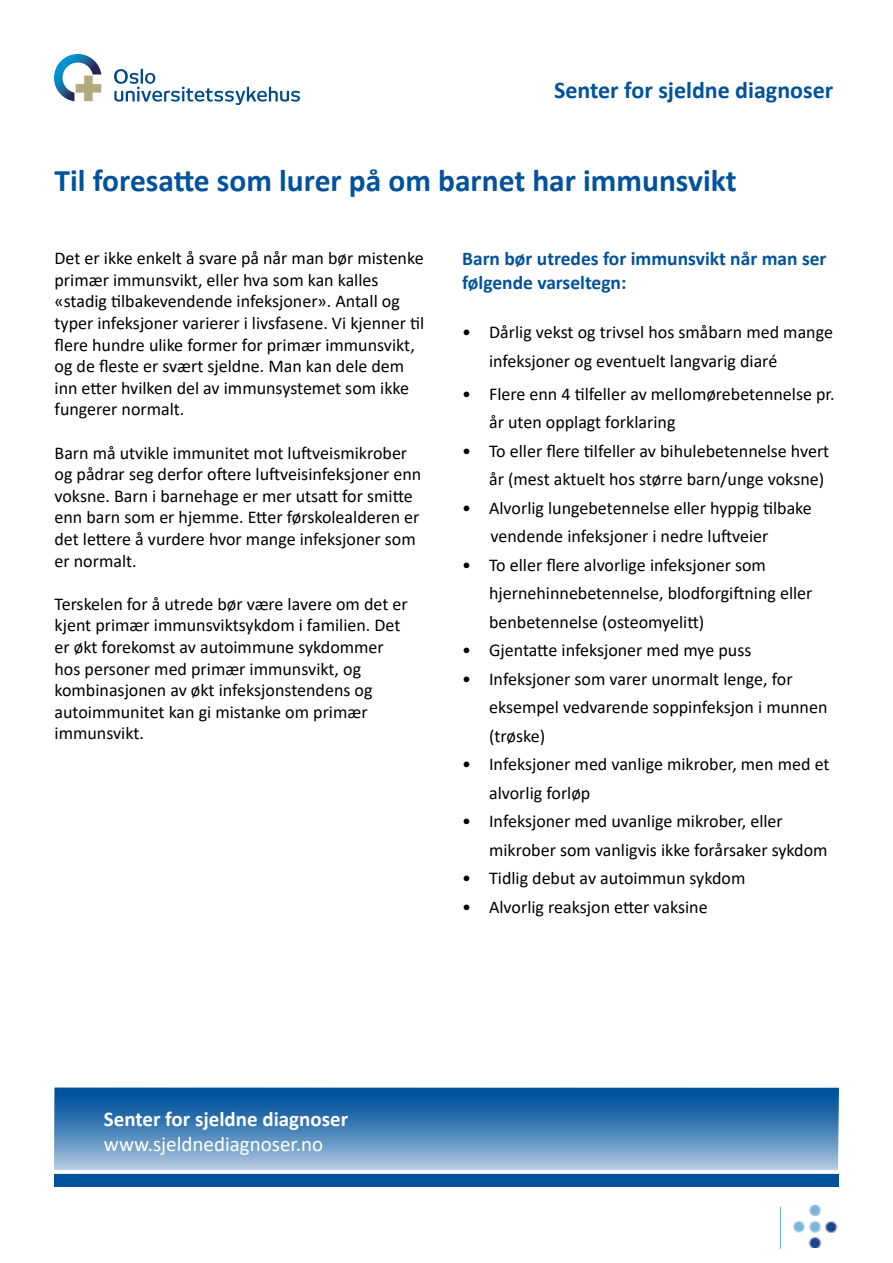
<style>
.page{position:relative;width:893px;height:1263px;background:#fff}
.page>*{position:absolute;margin:0;border:0;box-sizing:border-box;transform-origin:0 0}
.t1{font:700 31.5px "Calibri";color:#00529c}
.t2{font:700 24px "Calibri";color:#00529c}
.t3{font:700 21px "Calibri";color:#fff}
.t4{font:21px "Calibri";color:#fff}
.t5{font:700 19.5px/23.4px "Calibri";color:#00529c}
.t6{font:18px/21.6px "Calibri";color:#000}
</style>
<div class="page">
<svg style="left:114px;top:69px;width:186px;height:36px"></svg>
<svg style="left:54px;top:54px;width:47px;height:47px"></svg>
<svg style="left:54px;top:1087px;width:785px;height:83px;background:#4d85b9"></svg>
<div style="left:54px;top:1171px;width:785px;height:16px;background:#00529c"></div>
<svg style="left:54px;top:1171px;width:785px;height:3px;background:#f6f8fb"></svg>
<hr style="left:780px;top:1207px;width:1px;height:42px;background:#6caddf">
<img style="left:792px;top:1206px;width:46px;height:42px">
<h2 class="t2" style="left:554px;top:73px;width:281px">Senter for sjeldne diagnoser</h2>
<h1 class="t1" style="left:55px;top:158px;width:684px">Til foresatte som lurer på om barnet har immunsvikt</h1>
<p class="t6" style="left:55px;top:247px;width:371px">Det er ikke enkelt å svare på når man bør mistenke primær immunsvikt, eller hva som kan kalles «stadig tilbakevendende infeksjoner». Antall og typer infeksjoner varierer i livsfasene. Vi kjenner til flere hundre ulike former for primær immunsvikt, og de fleste er svært sjeldne. Man kan dele dem inn etter hvilken del av immunsystemet som ikke fungerer normalt.</p>
<p class="t6" style="left:55px;top:441px;width:368px">Barn må utvikle immunitet mot luftveismikrober og pådrar seg derfor oftere luftveisinfeksjoner enn voksne. Barn i barnehage er mer utsatt for smitte enn barn som er hjemme. Etter førskolealderen er det lettere å vurdere hvor mange infeksjoner som er normalt.</p>
<p class="t6" style="left:55px;top:592px;width:355px">Terskelen for å utrede bør være lavere om det er kjent primær immunsviktsykdom i familien. Det er økt forekomst av autoimmune sykdommer hos personer med primær immunsvikt, og kombinasjonen av økt infeksjonstendens og autoimmunitet kan gi mistanke om primær immunsvikt.</p>
<p class="t5" style="left:462px;top:247px;width:366px">Barn bør utredes for immunsvikt når man ser følgende varseltegn:</p>
<p class="t6" style="left:489px;top:318px;width:345px;line-height:28.5px;text-indent:-27px">• Dårlig vekst og trivsel hos småbarn med mange infeksjoner og eventuelt langvarig diaré</p>
<p class="t6" style="left:489px;top:379px;width:347px;line-height:28.5px;text-indent:-27px">• Flere enn 4 tilfeller av mellomørebetennelse pr. år uten opplagt forklaring</p>
<p class="t6" style="left:462px;top:436px;width:369px;line-height:28.5px;text-align:right">• To eller flere tilfeller av bihulebetennelse hvert år (mest aktuelt hos større barn/unge voksne)</p>
<p class="t6" style="left:491px;top:493px;width:323px;line-height:28.5px;text-indent:-28px">• Alvorlig lungebetennelse eller hyppig tilbake vendende infeksjoner i nedre luftveier</p>
<p class="t6" style="left:489px;top:550px;width:325px;line-height:28.5px;text-indent:-27px">• To eller flere alvorlige infeksjoner som hjernehinnebetennelse, blodforgiftning eller benbetennelse (osteomyelitt)</p>
<p class="t6" style="left:462px;top:639px;width:291px">• Gjentatte infeksjoner med mye puss</p>
<p class="t6" style="left:489px;top:664px;width:340px;line-height:28.5px;text-indent:-27px">• Infeksjoner som varer unormalt lenge, for eksempel vedvarende soppinfeksjon i munnen (trøske)</p>
<p class="t6" style="left:489px;top:749px;width:342px;line-height:28.5px;text-indent:-27px">• Infeksjoner med vanlige mikrober, men med et alvorlig forløp</p>
<p class="t6" style="left:489px;top:806px;width:340px;line-height:28.5px;text-indent:-27px">• Infeksjoner med uvanlige mikrober, eller mikrober som vanligvis ikke forårsaker sykdom</p>
<p class="t6" style="left:462px;top:867px;width:285px">• Tidlig debut av autoimmun sykdom</p>
<p class="t6" style="left:462px;top:895px;width:247px">• Alvorlig reaksjon etter vaksine</p>
<p class="t3" style="left:104px;top:1104px;width:246px">Senter for sjeldne diagnoser</p>
<p class="t4" style="left:104px;top:1129px;width:221px">www.sjeldnediagnoser.no</p>
</div>
